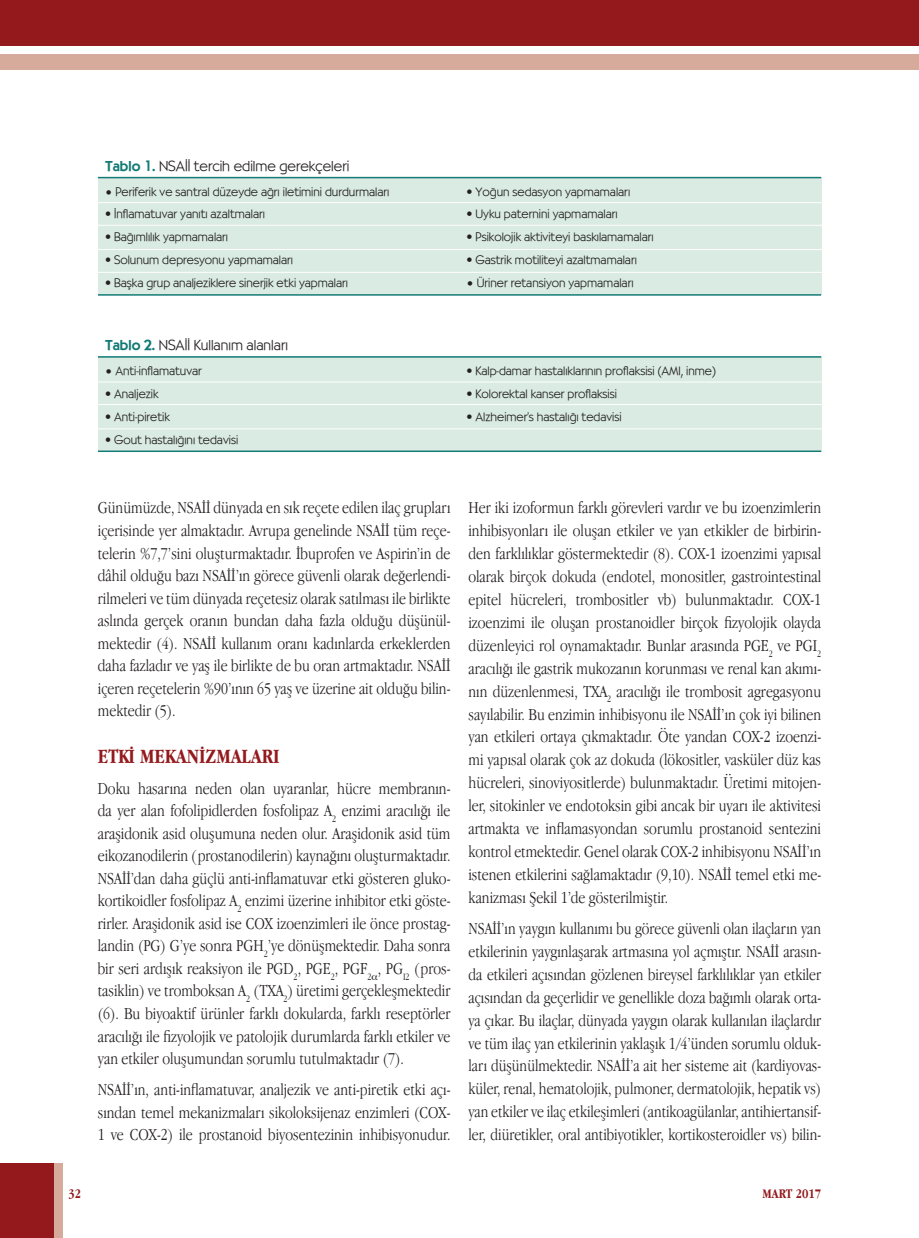
<style>
.page{position:relative;width:919px;height:1238px;background:#fff}
.page>*{position:absolute;margin:0;border:0;box-sizing:border-box;transform-origin:0 0}
.t1{font:700 21px "Apple Garamond";color:#93191d}
.t2{font:300 17.25px/23px "Apple Garamond";color:#231f20;text-align:justify}
.t3{font:300 14.25px "Bernhardt";color:#231f20}
.t4{font:700 13.5px "Apple Garamond";color:#93191d}
.t5{font:300 12px "Bernhardt";color:#231f20}
.s1{font-weight:500;color:#137a76}
.s2{font-family:"Avant Garde TR";font-weight:600;color:#137a76}
.s3{font-family:"Avant Garde TR";font-weight:400}
</style>
<div class="page">
<div style="left:0;top:1163px;width:54px;height:74px;background:#93191d"></div>
<div style="left:54px;top:1163px;width:8px;height:74px;background:#d6ab9c"></div>
<div style="left:0;top:54px;width:918px;height:15px;background:#d6ab9c"></div>
<div style="left:0;top:0;width:918px;height:45px;background:#93191d"></div>
<div style="left:98px;top:177px;width:723px;height:117px;background:#d9ebe2"></div>
<hr style="left:98px;top:177px;width:723px;height:1px;background:#137a76">
<hr style="left:98px;top:202px;width:723px;height:1px;background:#fff">
<hr style="left:98px;top:225px;width:723px;height:1px;background:#fff">
<hr style="left:98px;top:249px;width:723px;height:1px;background:#fff">
<hr style="left:98px;top:272px;width:723px;height:1px;background:#fff">
<hr style="left:98px;top:294px;width:723px;height:2px;background:#137a76">
<div style="left:98px;top:356px;width:723px;height:95px;background:#d9ebe2"></div>
<hr style="left:98px;top:356px;width:723px;height:1px;background:#137a76">
<hr style="left:98px;top:381px;width:723px;height:1px;background:#fff">
<hr style="left:98px;top:404px;width:723px;height:1px;background:#fff">
<hr style="left:98px;top:428px;width:723px;height:1px;background:#fff">
<hr style="left:98px;top:450px;width:723px;height:2px;background:#137a76">
<p class="t3" style="left:105px;top:157px;width:246px"><span class="s1">Tablo</span> <span class="s2">1</span><span class="s1">.</span> NSAİİ tercih edilme gerekçeleri</p>
<p class="t5" style="left:105px;top:184px;width:286px"><span class="s3">•</span> Periferik ve santral düzeyde ağrı iletimini durdurmaları</p>
<p class="t5" style="left:105px;top:207px;width:161px">• İnflamatuvar yanıtı azaltmaları</p>
<p class="t5" style="left:105px;top:230px;width:124px">• Bağımlılık yapmamaları</p>
<p class="t5" style="left:105px;top:253px;width:189px">• Solunum depresyonu yapmamaları</p>
<p class="t5" style="left:105px;top:276px;width:244px">• Başka grup analjeziklere sinerjik etki yapmaları</p>
<p class="t3" style="left:105px;top:337px;width:184px"><span class="s1">Tablo 2.</span> NSAİİ Kullanım alanları</p>
<p class="t5" style="left:105px;top:363px;width:98px"><span class="s3">•</span> Anti-inflamatuvar</p>
<p class="t5" style="left:105px;top:386px;width:55px">• Analjezik</p>
<p class="t5" style="left:105px;top:409px;width:66px">• Anti-piretik</p>
<p class="t5" style="left:105px;top:432px;width:135px">• Gout hastalığını tedavisi</p>
<p class="t5" style="left:466px;top:184px;width:165px">• Yoğun sedasyon yapmamaları</p>
<p class="t5" style="left:466px;top:207px;width:153px">• Uyku paternini yapmamaları</p>
<p class="t5" style="left:466px;top:230px;width:189px">• Psikolojik aktiviteyi baskılamamaları</p>
<p class="t5" style="left:466px;top:253px;width:172px">• Gastrik motiliteyi azaltmamaları</p>
<p class="t5" style="left:466px;top:276px;width:168px"><span class="s3">•</span> Üriner retansiyon yapmamaları</p>
<p class="t5" style="left:466px;top:363px;width:251px">• Kalp-damar hastalıklarının proflaksisi (AMI, inme)</p>
<p class="t5" style="left:466px;top:386px;width:152px">• Kolorektal kanser proflaksisi</p>
<p class="t5" style="left:466px;top:409px;width:157px">• Alzheimer’s hastalığı tedavisi</p>
<p class="t2" style="left:98px;top:496px;width:354px;line-height:22.5px">Günümüzde, NSAİİ dünyada en sık reçete edilen ilaç grupları içerisinde yer almaktadır. Avrupa genelinde NSAİİ tüm reçe&shy;telerin %7,7’sini oluşturmaktadır. İbuprofen ve Aspirin’in de dâhil olduğu bazı NSAİİ’ın görece güvenli olarak değerlendi&shy;rilmeleri ve tüm dünyada reçetesiz olarak satılması ile birlikte aslında gerçek oranın bundan daha fazla olduğu düşünül&shy;mektedir (4). NSAİİ kullanım oranı kadınlarda erkeklerden daha fazladır ve yaş ile birlikte de bu oran artmaktadır. NSAİİ içeren reçetelerin %90’ının 65 yaş ve üzerine ait olduğu bilin&shy;mektedir (5).</p>
<p class="t1" style="left:98px;top:744px;width:183px">ETKİ MEKANİZMALARI</p>
<p class="t2" style="left:98px;top:776px;width:354px;line-height:22.5px">Doku hasarına neden olan uyaranlar, hücre membranın&shy;da yer alan fofolipidlerden fosfolipaz A<sub>2</sub> enzimi aracılığı ile araşidonik asid oluşumuna neden olur. Araşidonik asid tüm eikozanodilerin (prostanodilerin) kaynağını oluşturmaktadır.<br>NSAİİ’dan daha güçlü anti-inflamatuvar etki gösteren gluko&shy;kortikoidler fosfolipaz A<sub>2</sub> enzimi üzerine inhibitor etki göste&shy;rirler. Araşidonik asid ise COX izoenzimleri ile önce prostag&shy;landin (PG) G’ye sonra PGH<sub>2</sub>’ye dönüşmektedir. Daha sonra bir seri ardışık reaksiyon ile PGD<sub>2</sub>, PGE<sub>2</sub>, PGF<sub>2</sub> , PG<sub>I2</sub> (pros&shy;tasiklin) ve tromboksan A<sub>2</sub> (TXA<sub>2</sub>) üretimi gerçekleşmektedir (6). Bu biyoaktif ürünler farklı dokularda, farklı reseptörler aracılığı ile fizyolojik ve patolojik durumlarda farklı etkiler ve yan etkiler oluşumundan sorumlu tutulmaktadır (7).</p>
<p class="t2" style="left:98px;top:1077px;width:354px;line-height:22.5px">NSAİİ’ın, anti-inflamatuvar, analjezik ve anti-piretik etki açı&shy;sından temel mekanizmaları sikoloksijenaz enzimleri (COX-1 ve COX-2) ile prostanoid biyosentezinin inhibisyonudur.</p>
<p class="t2" style="left:468px;top:496px;width:354px">Her iki izoformun farklı görevleri vardır ve bu izoenzimlerin inhibisyonları ile oluşan etkiler ve yan etkikler de birbirin&shy;den farklılıklar göstermektedir (8). COX-1 izoenzimi yapısal olarak birçok dokuda (endotel, monositler, gastrointestinal epitel hücreleri, trombositler vb) bulunmaktadır. COX-1 izoenzimi ile oluşan prostanoidler birçok fizyolojik olayda düzenleyici rol oynamaktadır. Bunlar arasında PGE<sub>2</sub> ve PGI<sub>2 </sub>aracılığı ile gastrik mukozanın korunması ve renal kan akımı&shy;nın düzenlenmesi, TXA<sub>2</sub> aracılığı ile trombosit agregasyonu sayılabilir. Bu enzimin inhibisyonu ile NSAİİ’ın çok iyi bilinen yan etkileri ortaya çıkmaktadır. Öte yandan COX-2 izoenzi&shy;mi yapısal olarak çok az dokuda (lökositler, vasküler düz kas hücreleri, sinoviyositlerde) bulunmaktadır. Üretimi mitojen&shy;ler, sitokinler ve endotoksin gibi ancak bir uyarı ile aktivitesi artmakta ve inflamasyondan sorumlu prostanoid sentezini kontrol etmektedir. Genel olarak COX-2 inhibisyonu NSAİİ’ın istenen etkilerini sağlamaktadır (9,10). NSAİİ temel etki me&shy;kanizması Şekil 1’de gösterilmiştir.</p>
<p class="t2" style="left:468px;top:916px;width:354px">NSAİİ’ın yaygın kullanımı bu görece güvenli olan ilaçların yan etkilerinin yaygınlaşarak artmasına yol açmıştır. NSAİİ arasın&shy;da etkileri açısından gözlenen bireysel farklılıklar yan etkiler açısından da geçerlidir ve genellikle doza bağımlı olarak orta&shy;ya çıkar. Bu ilaçlar, dünyada yaygın olarak kullanılan ilaçlardır ve tüm ilaç yan etkilerinin yaklaşık 1/4’ünden sorumlu olduk&shy;ları düşünülmektedir. NSAİİ’a ait her sisteme ait (kardiyovas&shy;küler, renal, hematolojik, pulmoner, dermatolojik, hepatik vs) yan etkiler ve ilaç etkileşimleri (antikoagülanlar, antihiertansif&shy;ler, diüretikler, oral antibiyotikler, kortikosteroidler vs) bilin-</p>
<p class="t4" style="left:68px;top:1186px;width:14px">32</p>
<p class="t4" style="left:762px;top:1186px;width:60px">MART 2017</p>
</div>
